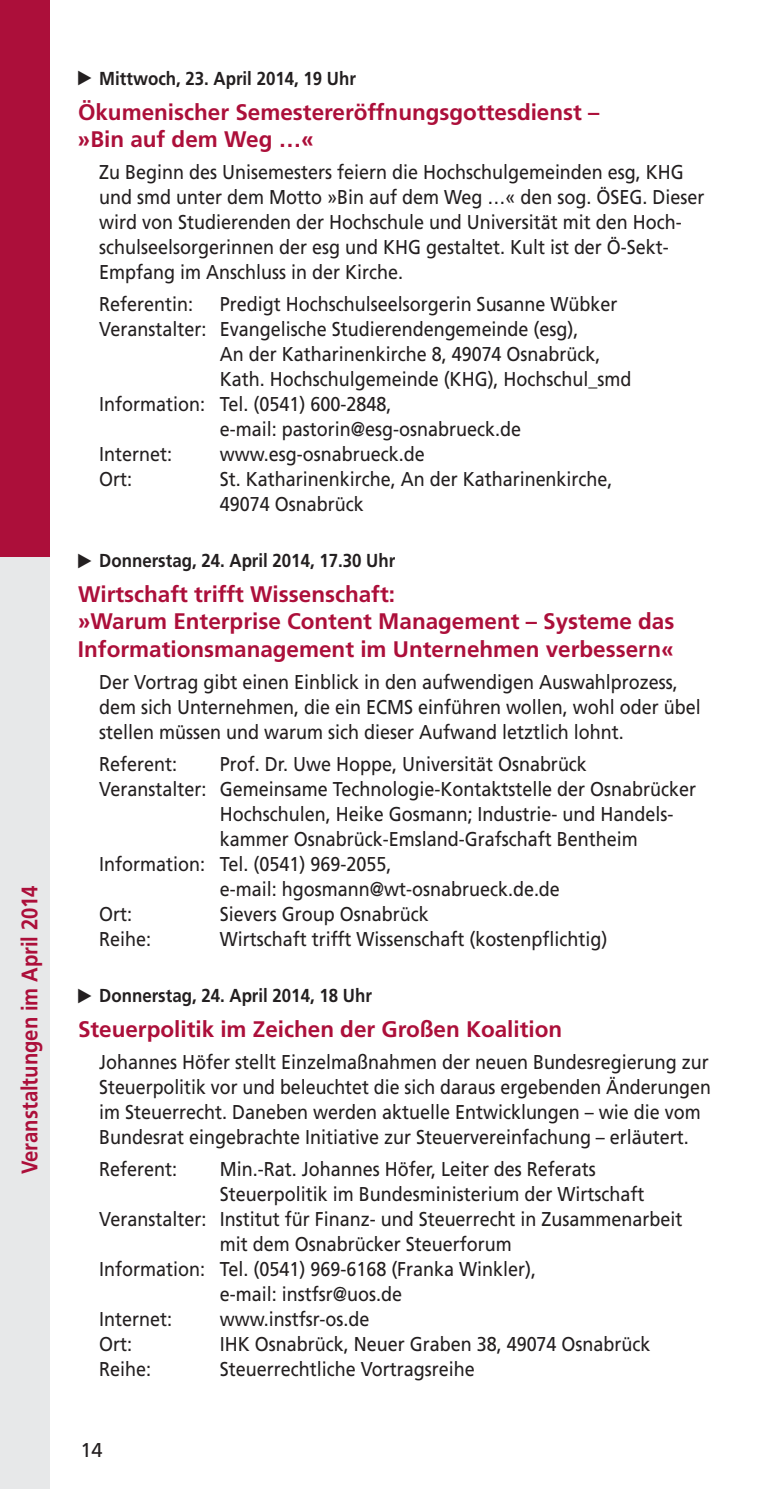
<style>
.page{position:relative;width:780px;height:1489px;background:#fff}
.page>*{position:absolute;margin:0;border:0;box-sizing:border-box;transform-origin:0 0}
.t1{font:700 22.5px/27.5px "Frutiger";color:#ac0f3a}
.t2{font:700 22.5px "Frutiger";color:#ac0f3a;scale:.9 1}
.t3{font:20px/25px "Frutiger";color:#231f20;scale:.9 1}
.t4{font:20px "Frutiger";color:#231f20}
.t5{font:700 18.75px "Frutiger";color:#231f20;scale:.9 1}
</style>
<div class="page">
<div style="left:0;top:0;width:50px;height:567px;background:#ac0f3a"></div>
<div style="left:0;top:556px;width:50px;height:932px;background:#e7e8e9"></div>
<p class="t2" style="left:21px;top:1174px;width:322px;rotate:-90deg">Veranstaltungen im April 2014</p>
<p class="t5" style="left:99px;top:71px;width:287px">Mittwoch, 23. April 2014, 19 Uhr</p>
<p class="t1" style="left:78px;top:100px;width:523px">Ökumenischer Semestereröffnungsgottesdienst – »Bin auf dem Weg …«</p>
<p class="t3" style="left:99px;top:161px;width:673px">Zu Beginn des Unisemesters feiern die Hochschulgemeinden esg, KHG und smd unter dem Motto »Bin auf dem Weg …« den sog. ÖSEG. Dieser wird von Studierenden der Hochschule und Universität mit den Hoch&shy;schulseelsorgerinnen der esg und KHG gestaltet. Kult ist der Ö-Sekt-Empfang im Anschluss in der Kirche.</p>
<p class="t3" style="left:99px;top:293px;width:106px">Referentin:</p>
<p class="t3" style="left:220px;top:293px;width:443px">Predigt Hochschulseelsorgerin Susanne Wübker</p>
<p class="t3" style="left:99px;top:318px;width:534px">Veranstalter: Evangelische Studierendengemeinde (esg),</p>
<p class="t3" style="left:220px;top:343px;width:424px">An der Katharinenkirche 8, 49074 Osnabrück,</p>
<p class="t3" style="left:220px;top:368px;width:459px">Kath. Hochschulgemeinde (KHG), Hochschul_smd</p>
<p class="t3" style="left:99px;top:393px;width:326px">Information: Tel. (0541) 600-2848,</p>
<p class="t3" style="left:220px;top:418px;width:336px">e-mail: pastorin@esg-osnabrueck.de</p>
<p class="t3" style="left:99px;top:443px;width:83px">Internet:</p>
<p class="t3" style="left:220px;top:443px;width:229px">www.esg-osnabrueck.de</p>
<p class="t3" style="left:99px;top:468px;width:38px">Ort:</p>
<p class="t3" style="left:220px;top:468px;width:438px">St. Katharinenkirche, An der Katharinenkirche,<br>49074 Osnabrück</p>
<p class="t5" style="left:99px;top:553px;width:330px">Donnerstag, 24. April 2014, 17.30 Uhr</p>
<p class="t1" style="left:78px;top:582px;width:598px">Wirtschaft trifft Wissenschaft:<br>»Warum Enterprise Content Management – Systeme das<br>Informationsmanagement im Unternehmen verbessern«</p>
<p class="t3" style="left:99px;top:671px;width:669px">Der Vortrag gibt einen Einblick in den aufwendigen Auswahlprozess, dem sich Unternehmen, die ein ECMS einführen wollen, wohl oder übel stellen müssen und warum sich dieser Aufwand letztlich lohnt.</p>
<p class="t3" style="left:99px;top:753px;width:88px">Referent:</p>
<p class="t3" style="left:220px;top:753px;width:409px">Prof. Dr. Uwe Hoppe, Universität Osnabrück</p>
<p class="t3" style="left:99px;top:778px;width:664px">Veranstalter: Gemeinsame Technologie-Kontaktstelle der Osnabrücker</p>
<p class="t3" style="left:220px;top:803px;width:505px">Hochschulen, Heike Gosmann; Industrie- und Handels-</p>
<p class="t3" style="left:220px;top:828px;width:465px">kammer Osnabrück-Emsland-Grafschaft Bentheim</p>
<p class="t3" style="left:99px;top:853px;width:326px">Information: Tel. (0541) 969-2055,</p>
<p class="t3" style="left:220px;top:878px;width:379px">e-mail: hgosmann@wt-osnabrueck.de.de</p>
<p class="t3" style="left:99px;top:903px;width:38px">Ort:</p>
<p class="t3" style="left:220px;top:903px;width:234px">Sievers Group Osnabrück</p>
<p class="t3" style="left:99px;top:928px;width:59px">Reihe:</p>
<p class="t3" style="left:220px;top:928px;width:432px">Wirtschaft trifft Wissenschaft (kostenpflichtig)</p>
<p class="t5" style="left:99px;top:988px;width:304px">Donnerstag, 24. April 2014, 18 Uhr</p>
<p class="t1" style="left:78px;top:1016px;width:485px">Steuerpolitik im Zeichen der Großen Koalition</p>
<p class="t3" style="left:99px;top:1050px;width:681px">Johannes Höfer stellt Einzelmaßnahmen der neuen Bundesregierung zur Steuerpolitik vor und beleuchtet die sich daraus ergebenden Änderungen im Steuerrecht. Daneben werden aktuelle Entwicklungen – wie die vom Bundesrat eingebrachte Initiative zur Steuervereinfachung – erläutert.</p>
<p class="t3" style="left:99px;top:1158px;width:88px">Referent:</p>
<p class="t3" style="left:220px;top:1158px;width:419px">Min.-Rat. Johannes Höfer, Leiter des Referats</p>
<p class="t3" style="left:220px;top:1183px;width:473px">Steuerpolitik im Bundesministerium der Wirtschaft</p>
<p class="t3" style="left:99px;top:1208px;width:649px">Veranstalter: Institut für Finanz- und Steuerrecht in Zusammenarbeit</p>
<p class="t3" style="left:220px;top:1233px;width:326px">mit dem Osnabrücker Steuerforum</p>
<p class="t3" style="left:99px;top:1258px;width:487px">Information: Tel. (0541) 969-6168 (Franka Winkler),</p>
<p class="t3" style="left:220px;top:1283px;width:204px">e-mail: instfsr@uos.de</p>
<p class="t3" style="left:99px;top:1308px;width:83px">Internet:</p>
<p class="t3" style="left:220px;top:1308px;width:168px">www.instfsr-os.de</p>
<p class="t3" style="left:99px;top:1333px;width:38px">Ort:</p>
<p class="t3" style="left:220px;top:1333px;width:480px">IHK Osnabrück, Neuer Graben 38, 49074 Osnabrück</p>
<p class="t3" style="left:99px;top:1358px;width:59px">Reihe:</p>
<p class="t3" style="left:220px;top:1358px;width:285px">Steuerrechtliche Vortragsreihe</p>
<p class="t4" style="left:80px;top:1441px;width:24px">14</p>
</div>
